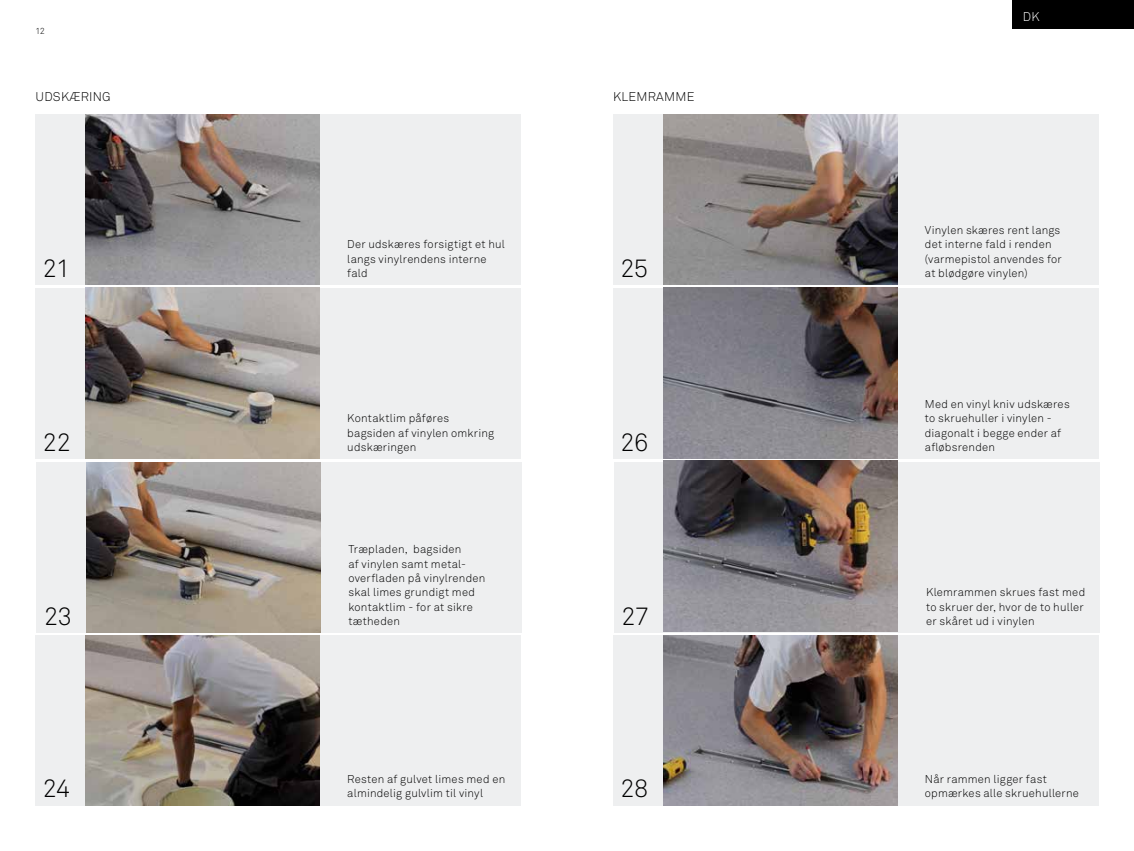
<style>
.page{position:relative;width:1134px;height:851px;background:#fff}
.page>*{position:absolute;margin:0;border:0;box-sizing:border-box;transform-origin:0 0}
.t1{font:300 25px "Akkurat Pro";letter-spacing:-.01em;color:#000}
.t2{font:300 12.5px "Akkurat Pro";letter-spacing:.02em;color:#000}
.t3{font:300 12.5px "Akkurat Pro";color:#fff}
.t4{font:300 11.25px/14.4px "Akkurat Pro";letter-spacing:.02em;color:#000}
.t5{font:300 8.75px "Akkurat Pro";color:#000}
</style>
<div class="page">
<div style="left:1012px;top:0;width:122px;height:28px;background:#000"></div>
<div style="left:35px;top:114px;width:486px;height:170px;background:#eeeff0"></div>
<div style="left:613px;top:114px;width:485px;height:170px;background:#eeeff0"></div>
<div style="left:35px;top:288px;width:486px;height:170px;background:#eeeff0"></div>
<div style="left:613px;top:288px;width:485px;height:170px;background:#eeeff0"></div>
<img style="left:86px;top:114px;width:234px;height:170px">
<img style="left:663px;top:114px;width:234px;height:170px">
<div style="left:37px;top:462px;width:485px;height:170px;background:#eeeff0"></div>
<div style="left:614px;top:462px;width:485px;height:170px;background:#eeeff0"></div>
<img style="left:86px;top:288px;width:234px;height:170px">
<img style="left:663px;top:288px;width:234px;height:170px">
<img style="left:663px;top:461px;width:234px;height:170px">
<img style="left:87px;top:462px;width:234px;height:170px">
<div style="left:35px;top:635px;width:486px;height:170px;background:#eeeff0"></div>
<div style="left:613px;top:635px;width:485px;height:170px;background:#eeeff0"></div>
<img style="left:86px;top:635px;width:233px;height:170px">
<img style="left:663px;top:635px;width:234px;height:170px">
<p class="t5" style="left:35px;top:26px;width:11px">12</p>
<p class="t2" style="left:35px;top:89px;width:77px">UDSKÆRING</p>
<p class="t2" style="left:613px;top:89px;width:83px">KLEMRAMME</p>
<p class="t4" style="left:347px;top:237px;width:159px">Der udskæres forsigtigt et hul langs vinylrendens interne fald</p>
<h1 class="t1" style="left:43px;top:253px;width:29px">21</h1>
<h1 class="t1" style="left:620px;top:253px;width:30px">25</h1>
<p class="t4" style="left:347px;top:411px;width:148px">Kontaktlim påføres bagsiden af vinylen omkring udskæringen</p>
<h1 class="t1" style="left:43px;top:427px;width:30px">22</h1>
<h1 class="t1" style="left:620px;top:427px;width:30px">26</h1>
<p class="t4" style="left:348px;top:542px;width:138px">Træpladen, bagsiden<br>af vinylen samt metal&shy;overfladen på vinylrenden skal limes grundigt med kontaktlim - for at sikre tætheden</p>
<h1 class="t1" style="left:44px;top:601px;width:30px">23</h1>
<h1 class="t1" style="left:621px;top:601px;width:30px">27</h1>
<p class="t3" style="left:1023px;top:9px;width:18px">DK</p>
<p class="t4" style="left:925px;top:223px;width:138px">Vinylen skæres rent langs det interne fald i renden (varmepistol anvendes for at blødgøre vinylen)</p>
<p class="t4" style="left:925px;top:397px;width:146px">Med en vinyl kniv udskæres to skruehuller i vinylen - diagonalt i begge ender af afløbsrenden</p>
<p class="t4" style="left:926px;top:585px;width:161px">Klemrammen skrues fast med to skruer der, hvor de to huller er skåret ud i vinylen</p>
<p class="t4" style="left:347px;top:771px;width:159px">Resten af gulvet limes med en almindelig gulvlim til vinyl</p>
<p class="t4" style="left:925px;top:771px;width:156px">Når rammen ligger fast opmærkes alle skruehullerne</p>
<h1 class="t1" style="left:43px;top:773px;width:29px">24</h1>
<h1 class="t1" style="left:620px;top:773px;width:30px">28</h1>
</div>
